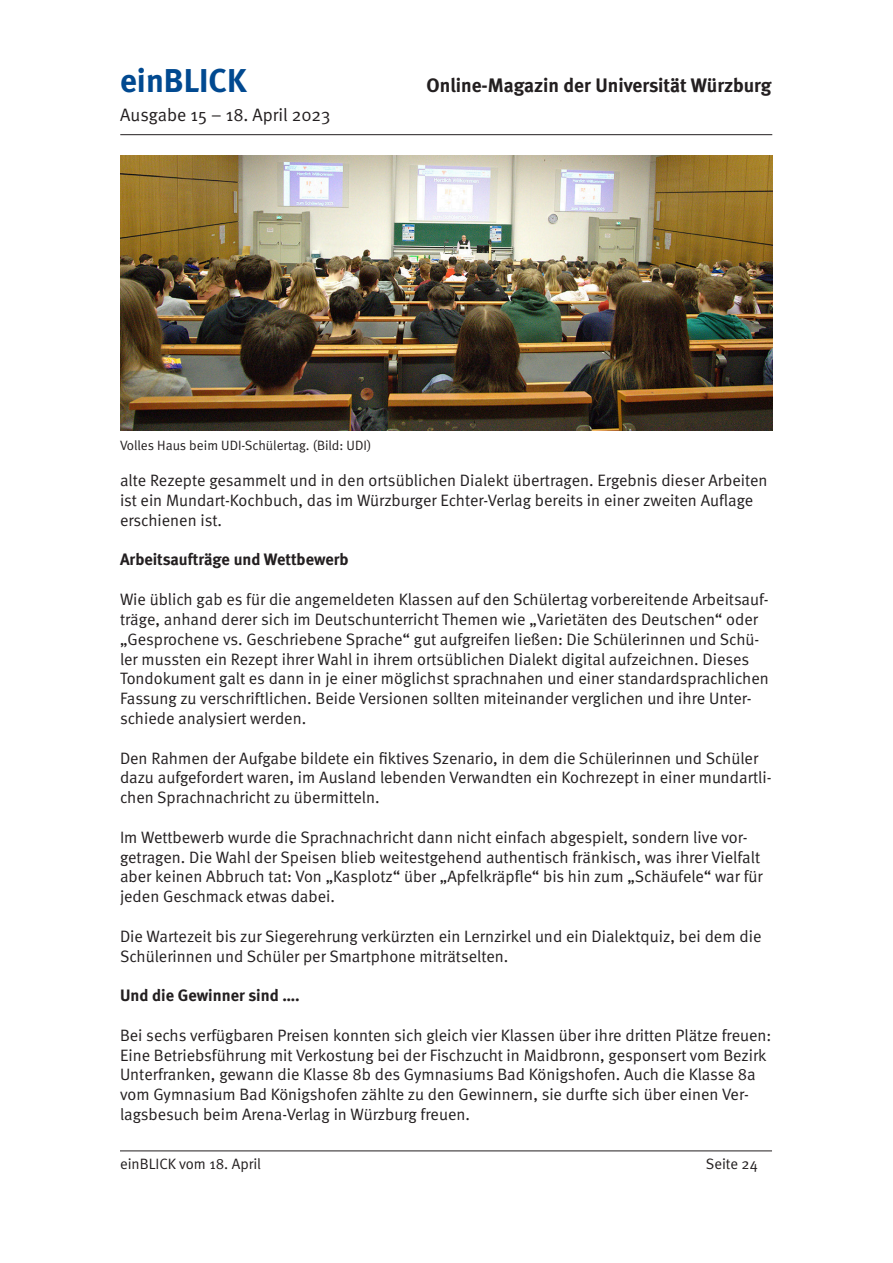
<style>
.page{position:relative;width:893px;height:1263px;background:#fff}
.page>*{position:absolute;margin:0;border:0;box-sizing:border-box;transform-origin:0 0}
.t1{font:700 33px "Meta";color:#014990}
.t2{font:700 19.5px "Meta";color:#231f20}
.t3{font:18px "Meta Normal";color:#231f20}
.t4{font:16.5px/19.8px "Meta Normal";color:#231f20}
.t5{font:700 16.5px "Meta";color:#231f20}
.t6{font:15px "Meta Normal";color:#231f20}
.t7{font:13.5px "Meta Normal";color:#231f20}
</style>
<div class="page">
<hr style="left:120px;top:134px;width:652px;height:1px;background:#231f20">
<hr style="left:120px;top:1150px;width:652px;height:1px;background:#231f20">
<img style="left:120px;top:155px;width:653px;height:275px">
<h1 class="t1" style="left:120px;top:61px;width:128px">einBLICK</h1>
<p class="t2" style="left:427px;top:74px;width:346px">Online-Magazin der Universität Würzburg</p>
<p class="t3" style="left:120px;top:105px;width:212px">Ausgabe 15 – 18. April 2023</p>
<p class="t7" style="left:120px;top:437px;width:253px">Volles Haus beim UDI-Schülertag. (Bild: UDI)</p>
<p class="t4" style="left:120px;top:470px;width:649px">alte Rezepte gesammelt und in den ortsüblichen Dialekt übertragen. Ergebnis dieser Arbeiten ist ein Mundart-Kochbuch, das im Würzburger Echter-Verlag bereits in einer zweiten Auflage erschienen ist.</p>
<p class="t5" style="left:120px;top:550px;width:230px">Arbeitsaufträge und Wettbewerb</p>
<p class="t4" style="left:120px;top:589px;width:650px">Wie üblich gab es für die angemeldeten Klassen auf den Schülertag vorbereitende Arbeitsauf&shy;träge, anhand derer sich im Deutschunterricht Themen wie „Varietäten des Deutschen“ oder „Gesprochene vs. Geschriebene Sprache“ gut aufgreifen ließen: Die Schülerinnen und Schü&shy;ler mussten ein Rezept ihrer Wahl in ihrem ortsüblichen Dialekt digital aufzeichnen. Dieses Tondokument galt es dann in je einer möglichst sprachnahen und einer standardsprachlichen Fassung zu verschriftlichen. Beide Versionen sollten miteinander verglichen und ihre Unter&shy;schiede analysiert werden.</p>
<p class="t4" style="left:120px;top:748px;width:653px">Den Rahmen der Aufgabe bildete ein fiktives Szenario, in dem die Schülerinnen und Schüler dazu aufgefordert waren, im Ausland lebenden Verwandten ein Kochrezept in einer mundartli&shy;chen Sprachnachricht zu übermitteln.</p>
<p class="t4" style="left:120px;top:827px;width:644px">Im Wettbewerb wurde die Sprachnachricht dann nicht einfach abgespielt, sondern live vor&shy;getragen. Die Wahl der Speisen blieb weitestgehend authentisch fränkisch, was ihrer Vielfalt aber keinen Abbruch tat: Von „Kasplotz“ über „Apfelkräpfle“ bis hin zum „Schäufele“ war für jeden Geschmack etwas dabei.</p>
<p class="t4" style="left:120px;top:926px;width:643px">Die Wartezeit bis zur Siegerehrung verkürzten ein Lernzirkel und ein Dialektquiz, bei dem die<br>Schülerinnen und Schüler per Smartphone miträtselten.</p>
<p class="t5" style="left:120px;top:985px;width:181px">Und die Gewinner sind ….</p>
<p class="t4" style="left:120px;top:1025px;width:653px">Bei sechs verfügbaren Preisen konnten sich gleich vier Klassen über ihre dritten Plätze freuen:<br>Eine Betriebsführung mit Verkostung bei der Fischzucht in Maidbronn, gesponsert vom Bezirk Unterfranken, gewann die Klasse 8b des Gymnasiums Bad Königshofen. Auch die Klasse 8a vom Gymnasium Bad Königshofen zählte zu den Gewinnern, sie durfte sich über einen Ver&shy;lagsbesuch beim Arena-Verlag in Würzburg freuen.</p>
<p class="t6" style="left:120px;top:1155px;width:143px">einBLICK vom 18. April</p>
<p class="t6" style="left:706px;top:1155px;width:53px">Seite 24</p>
</div>
